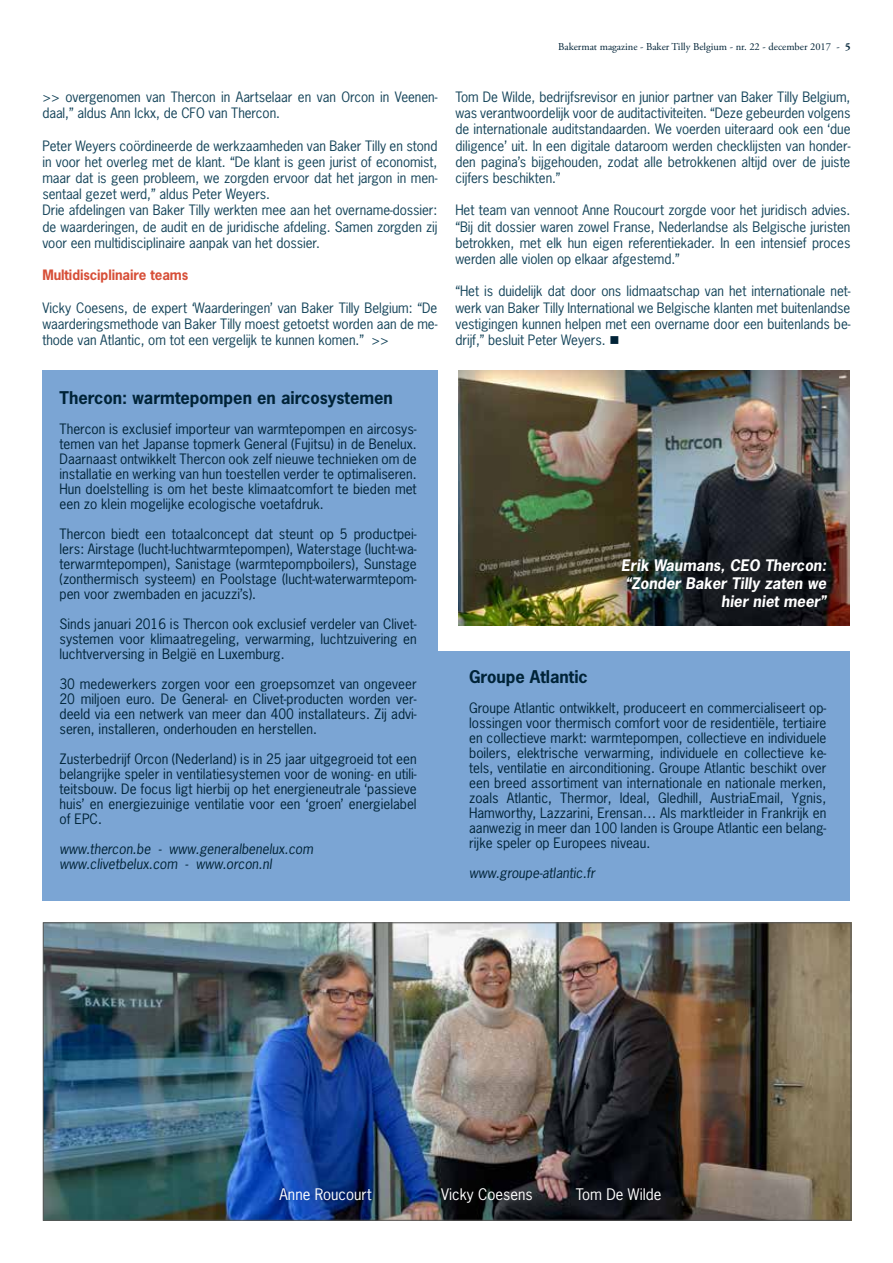
<style>
.page{position:relative;width:893px;height:1263px;background:#fff}
.page>*{position:absolute;margin:0;border:0;box-sizing:border-box;transform-origin:0 0}
.t1{font:700 16.5px "News Gothic Std";color:#002337}
.t2{font:italic 700 15px/18px "News Gothic Std";color:#fff;text-align:right}
.t3{font:15px "News Gothic Std";color:#fff}
.t4{font:13.5px/15px "News Gothic Std";color:#002337;text-align:justify}
.t5{font:13.5px/16.2px "News Gothic Std";letter-spacing:-.005em;color:#134359;text-align:justify}
.t6{font:italic 13.5px/15px "News Gothic Std";color:#002337}
.t7{font:700 13.5px "News Gothic Std";letter-spacing:-.005em;color:#d74f38}
.t8{font:10.5px "Adobe Garamond Pro";color:#002337}
.s1{font-weight:700}
.s2{color:#002337}
</style>
<div class="page">
<img style="left:459px;top:371px;width:391px;height:254px">
<img style="left:45px;top:924px;width:804px;height:294px">
<div style="left:43px;top:651px;width:807px;height:250px;background:#7ba5d4"></div>
<div style="left:42px;top:370px;width:395px;height:297px;background:#7ba5d4"></div>
<p class="t5" style="left:42px;top:89px;width:396px">&gt;&gt; overgenomen van Thercon in Aartselaar en van Orcon in Veenen&shy;daal,” aldus Ann Ickx, de CFO van Thercon.</p>
<p class="t5" style="left:42px;top:137px;width:397px;text-align:left">Peter Weyers coördineerde de werkzaamheden van Baker Tilly en stond in voor het overleg met de klant. “De klant is geen jurist of economist, maar dat is geen probleem, we zorgden ervoor dat het jargon in men&shy;sentaal gezet werd,” aldus Peter Weyers.<br>Drie afdelingen van Baker Tilly werkten mee aan het overname-dossier: de waarderingen, de audit en de juridische afdeling. Samen zorgden zij voor een multidisciplinaire aanpak van het dossier.</p>
<p class="t7" style="left:42px;top:266px;width:147px">Multidisciplinaire teams</p>
<p class="t5" style="left:42px;top:299px;width:396px">Vicky Coesens, de expert ‘Waarderingen’ van Baker Tilly Belgium: “De waarderingsmethode van Baker Tilly moest getoetst worden aan de me&shy;thode van Atlantic, om tot een vergelijk te kunnen komen.” &gt;&gt;</p>
<p class="t1" style="left:60px;top:387px;width:335px">Thercon: warmtepompen en aircosystemen</p>
<p class="t4" style="left:60px;top:421px;width:359px">Thercon is exclusief importeur van warmtepompen en aircosys&shy;temen van het Japanse topmerk General (Fujitsu) in de Benelux.<br>Daarnaast ontwikkelt Thercon ook zelf nieuwe technieken om de installatie en werking van hun toestellen verder te optimaliseren.<br>Hun doelstelling is om het beste klimaatcomfort te bieden met een zo klein mogelijke ecologische voetafdruk.</p>
<p class="t4" style="left:60px;top:526px;width:359px">Thercon biedt een totaalconcept dat steunt op 5 productpei&shy;lers: Airstage (lucht-luchtwarmtepompen), Waterstage (lucht-wa&shy;terwarmtepompen), Sanistage (warmtepompboilers), Sunstage (zonthermisch systeem) en Poolstage (lucht-waterwarmtepom&shy;pen voor zwembaden en jacuzzi’s).</p>
<p class="t4" style="left:60px;top:616px;width:359px">Sinds januari 2016 is Thercon ook exclusief verdeler van Clivet&shy;systemen voor klimaatregeling, verwarming, luchtzuivering en luchtverversing in België en Luxemburg.</p>
<p class="t4" style="left:60px;top:676px;width:359px">30 medewerkers zorgen voor een groepsomzet van ongeveer 20 miljoen euro. De General- en Clivet-producten worden ver&shy;deeld via een netwerk van meer dan 400 installateurs. Zij advi&shy;seren, installeren, onderhouden en herstellen.</p>
<p class="t4" style="left:60px;top:751px;width:359px">Zusterbedrijf Orcon (Nederland) is in 25 jaar uitgegroeid tot een belangrijke speler in ventilatiesystemen voor de woning- en utili&shy;teitsbouw. De focus ligt hierbij op het energieneutrale ‘passieve huis’ en energiezuinige ventilatie voor een ‘groen’ energielabel of EPC.</p>
<p class="t6" style="left:60px;top:842px;width:255px">www.thercon.be - www.generalbenelux.com www.clivetbelux.com - www.orcon.nl</p>
<p class="t8" style="left:558px;top:41px;width:294px">Bakermat magazine - Baker Tilly Belgium - nr. 22 - december 2017 - <span class="s1">5</span></p>
<p class="t5" style="left:455px;top:89px;width:397px">Tom De Wilde, bedrijfsrevisor en junior partner van Baker Tilly Belgium, was verantwoordelijk voor de auditactiviteiten. “Deze gebeurden volgens de internationale auditstandaarden. We voerden uiteraard ook een ‘due diligence’ uit. In een digitale dataroom werden checklijsten van honder&shy;den pagina’s bijgehouden, zodat alle betrokkenen altijd over de juiste cijfers beschikten.”</p>
<p class="t5" style="left:455px;top:202px;width:397px">Het team van vennoot Anne Roucourt zorgde voor het juridisch advies. “Bij dit dossier waren zowel Franse, Nederlandse als Belgische juristen betrokken, met elk hun eigen referentiekader. In een intensief proces werden alle violen op elkaar afgestemd.”</p>
<p class="t5" style="left:455px;top:283px;width:396px">“Het is duidelijk dat door ons lidmaatschap van het internationale net&shy;werk van Baker Tilly International we Belgische klanten met buitenlandse vestigingen kunnen helpen met een overname door een buitenlands be&shy;drijf,” besluit Peter Weyers. <span class="s2">■</span></p>
<p class="t2" style="left:621px;top:557px;width:207px">Erik Waumans, CEO Thercon: “Zonder Baker Tilly zaten we hier niet meer”</p>
<p class="t1" style="left:469px;top:665px;width:120px">Groupe Atlantic</p>
<p class="t4" style="left:469px;top:700px;width:359px">Groupe Atlantic ontwikkelt, produceert en commercialiseert op&shy;lossingen voor thermisch comfort voor de residentiële, tertiaire en collectieve markt: warmtepompen, collectieve en individuele boilers, elektrische verwarming, individuele en collectieve ke&shy;tels, ventilatie en airconditioning. Groupe Atlantic beschikt over een breed assortiment van internationale en nationale merken, zoals Atlantic, Thermor, Ideal, Gledhill, AustriaEmail, Ygnis, Hamworthy, Lazzarini, Erensan… Als marktleider in Frankrijk en aanwezig in meer dan 100 landen is Groupe Atlantic een belang&shy;rijke speler op Europees niveau.</p>
<p class="t6" style="left:469px;top:865px;width:127px">www.groupe-atlantic.fr</p>
<p class="t3" style="left:280px;top:1185px;width:94px">Anne Roucourt</p>
<p class="t3" style="left:441px;top:1185px;width:93px">Vicky Coesens</p>
<p class="t3" style="left:576px;top:1185px;width:87px">Tom De Wilde</p>
</div>
